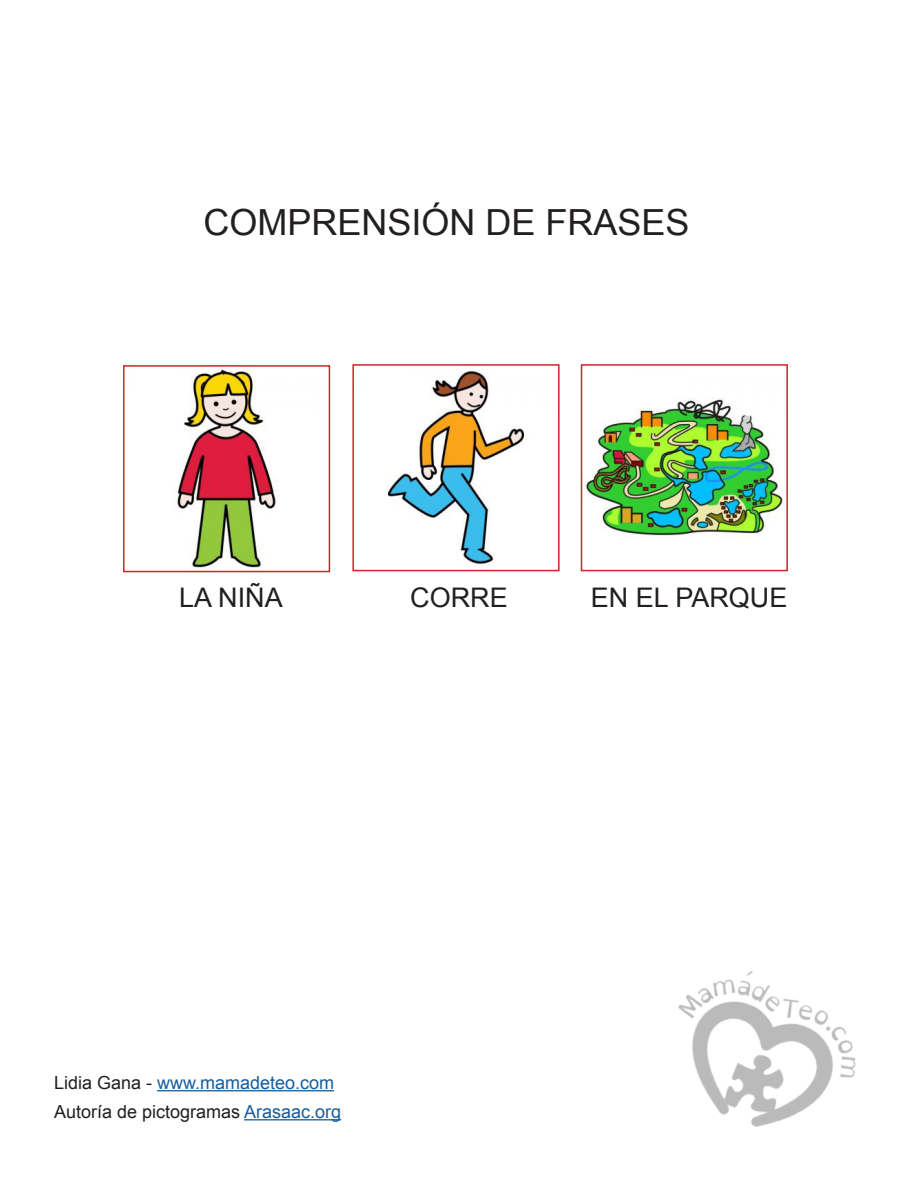
<style>
.page{position:relative;width:918px;height:1188px;background:#fff}
.page>*{position:absolute;margin:0;border:0;box-sizing:border-box;transform-origin:0 0}
.t1{font:36px "Arial";color:#231f20}
.t2{font:27px "Arial";color:#231f20}
.t3{font:18px "Arial";color:#231f20}
.t4{font:18px "Arial";color:#175d9e}
.s1{color:#231f20}
.s2{color:#175d9e}
</style>
<div class="page">
<hr style="left:157px;top:1090px;width:177px;height:1px;background:#175d9e">
<hr style="left:244px;top:1119px;width:97px;height:1px;background:#175d9e">
<img style="left:177px;top:369px;width:101px;height:200px">
<div style="left:123px;top:365px;width:207px;height:207px;border:2px solid #d1232a"></div>
<img style="left:386px;top:370px;width:138px;height:195px">
<div style="left:352px;top:364px;width:208px;height:207px;border:2px solid #d1232a"></div>
<img style="left:584px;top:399px;width:199px;height:140px">
<div style="left:581px;top:364px;width:207px;height:207px;border:2px solid #d1232a"></div>
<img style="left:678px;top:971px;width:178px;height:156px">
<p class="t1" style="left:204px;top:198px;width:488px">COMPRENSIÓN DE FRASES</p>
<p class="t2" style="left:179px;top:580px;width:105px">LA NIÑA</p>
<p class="t2" style="left:410px;top:580px;width:99px">CORRE</p>
<p class="t2" style="left:591px;top:580px;width:198px">EN EL PARQUE</p>
<p class="t4" style="left:54px;top:1071px;width:282px"><span class="s1">Lidia Gana -</span> www.mamadeteo.com</p>
<p class="t3" style="left:54px;top:1100px;width:289px">Autoría de pictogramas <span class="s2">Arasaac.org</span></p>
</div>
